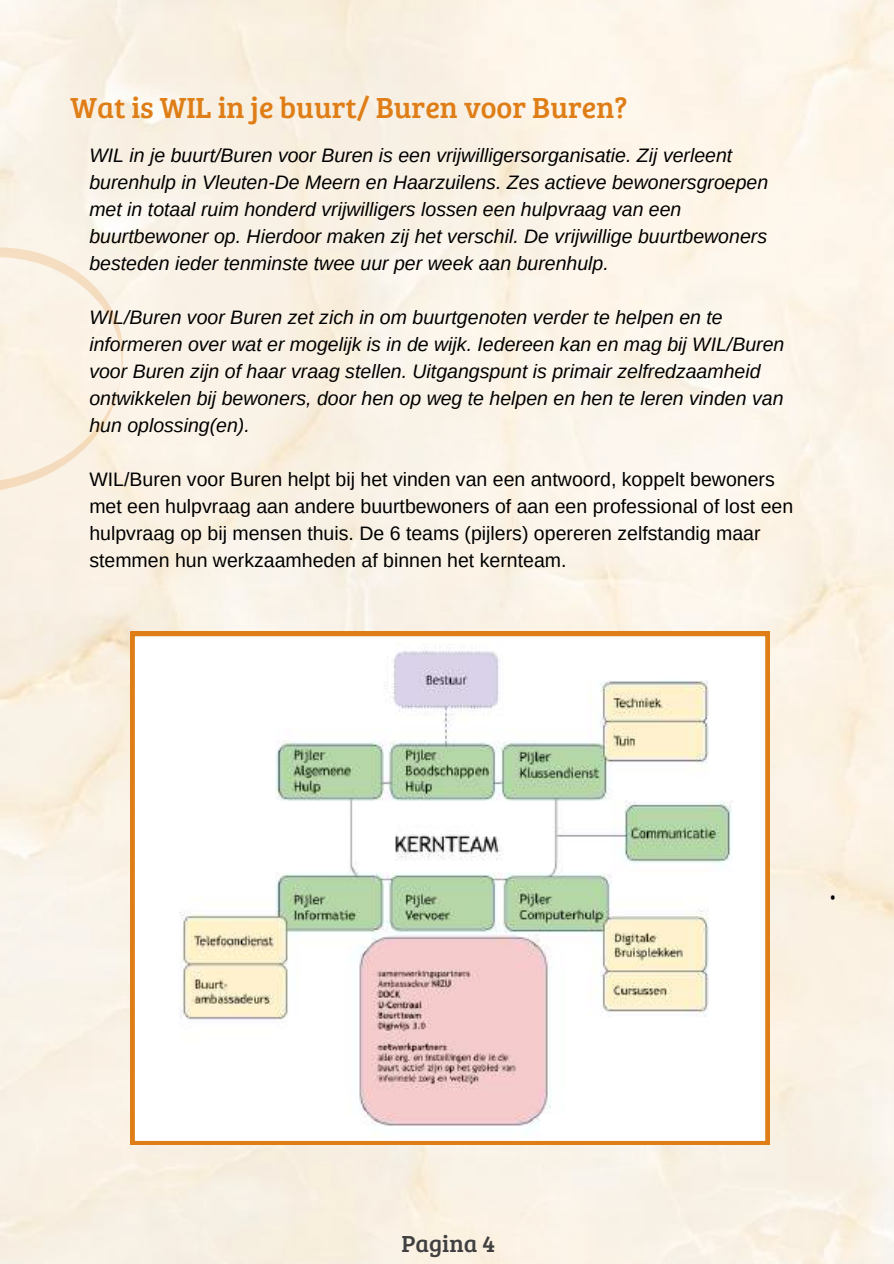
<style>
.page{position:relative;width:894px;height:1264px;background:#fff}
.page>*{position:absolute;margin:0;border:0;box-sizing:border-box;transform-origin:0 0}
.t1{font:300 45.45px "Open Sans";color:#000}
.t2{font:30px "Bree Serif";color:#df7d16}
.t3{font:24px "Bree Serif";color:#404040}
.t4{font:italic 19.5px/27px "Arimo";color:#000}
.t5{font:19.5px/27px "Arimo";color:#000}
</style>
<div class="page">
<img style="left:0;top:0;width:893px;height:1263px">
<svg style="left:130px;top:631px;width:639px;height:513px"></svg>
<svg style="left:0;top:219px;width:123px;height:275px;background:#faf0e2"></svg>
<h2 class="t2" style="left:70px;top:85px;width:558px">Wat is WIL in je buurt/ Buren voor Buren?</h2>
<p class="t4" style="left:89px;top:141px;width:680px">WIL in je buurt/Buren voor Buren is een vrijwilligersorganisatie. Zij verleent burenhulp in Vleuten-De Meern en Haarzuilens. Zes actieve bewonersgroepen met in totaal ruim honderd vrijwilligers lossen een hulpvraag van een buurtbewoner op. Hierdoor maken zij het verschil. De vrijwillige buurtbewoners besteden ieder tenminste twee uur per week aan burenhulp.</p>
<p class="t4" style="left:89px;top:303px;width:696px">WIL/Buren voor Buren zet zich in om buurtgenoten verder te helpen en te informeren over wat er mogelijk is in de wijk. Iedereen kan en mag bij WIL/Buren voor Buren zijn of haar vraag stellen. Uitgangspunt is primair zelfredzaamheid ontwikkelen bij bewoners, door hen op weg te helpen en hen te leren vinden van hun oplossing(en).</p>
<p class="t5" style="left:89px;top:465px;width:705px">WIL/Buren voor Buren helpt bij het vinden van een antwoord, koppelt bewoners met een hulpvraag aan andere buurtbewoners of aan een professional of lost een hulpvraag op bij mensen thuis. De 6 teams (pijlers) opereren zelfstandig maar stemmen hun werkzaamheden af binnen het kernteam.</p>
<h1 class="t1" style="left:827px;top:850px;width:12px">.</h1>
<p class="t3" style="left:401px;top:1225px;width:95px">Pagina 4</p>
</div>
